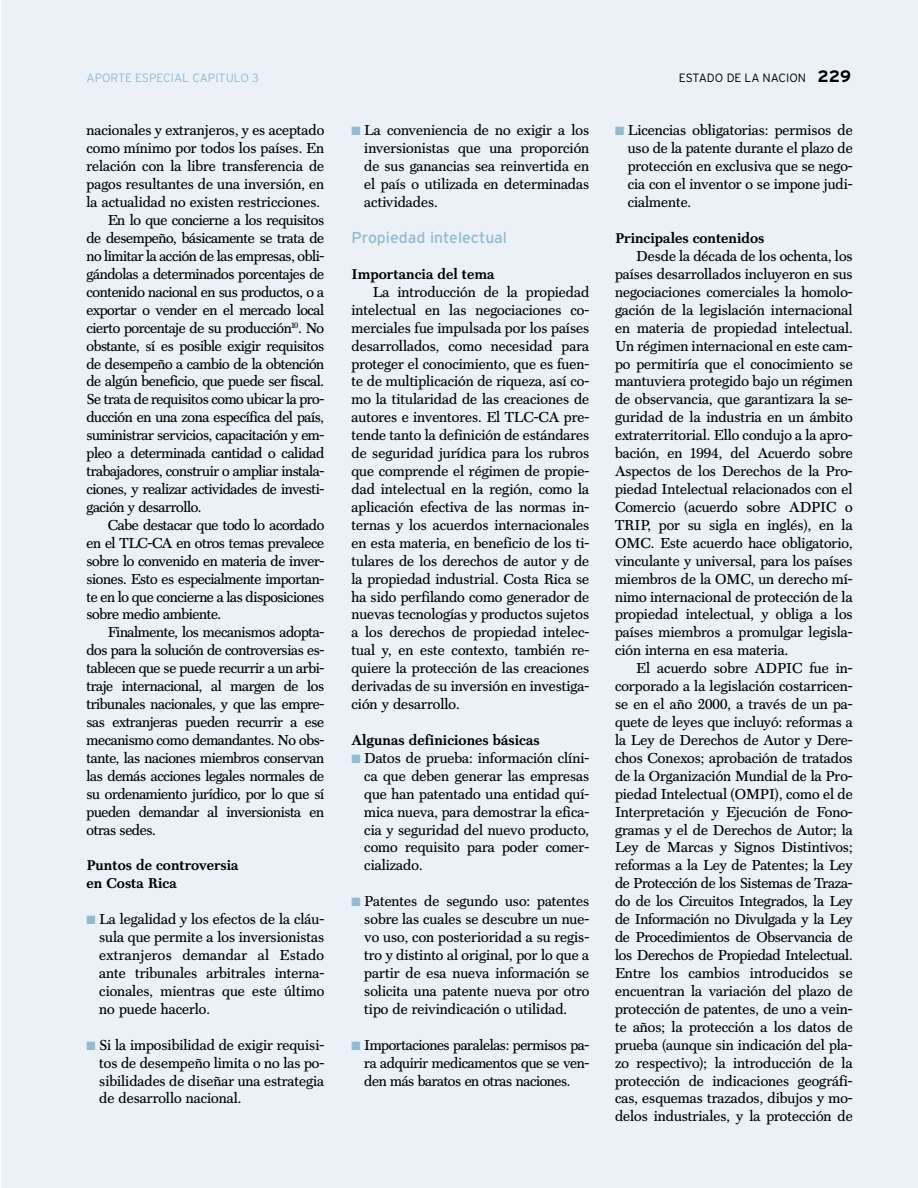
<style>
.page{position:relative;width:918px;height:1188px;background:#fff}
.page>*{position:absolute;margin:0;border:0;box-sizing:border-box;transform-origin:0 0}
.t1{font:15.75px "Interstate";color:#94bad2}
.t2{font:14.55px/18px "Scotch Text";letter-spacing:-.025em;color:#000;text-align:justify}
.t3{font:14.55px "Scotch Text";color:#000}
.t4{font:700 14.25px/18px "Scotch Text";color:#000}
.t5{font:300 12px "Interstate";color:#94bad2}
.t6{font:300 12px "Interstate";color:#000}
.s1{font-weight:700;font-size:16.5px}
.s2{color:#94bad2}
</style>
<div class="page">
<div style="left:1px;top:0;width:917px;height:1188px;background:#ebf1f6"></div>
<p class="t5" style="left:87px;top:73px;width:174px">APORTE ESPECIAL CAPITULO 3</p>
<p class="t6" style="left:679px;top:73px;width:174px">ESTADO DE LA NACION <span class="s1">229</span></p>
<p class="t3" style="left:87px;top:123px;width:239px">nacionales y extranjeros, y es aceptado</p>
<p class="t3" style="left:87px;top:141px;width:239px">como mínimo por todos los países. En</p>
<p class="t3" style="left:87px;top:159px;width:239px">relación con la libre transferencia de</p>
<p class="t3" style="left:87px;top:177px;width:239px">pagos resultantes de una inversión, en</p>
<p class="t3" style="left:87px;top:195px;width:235px">la actualidad no existen restricciones.</p>
<p class="t2" style="left:108px;top:212px;width:218px">En lo que concierne a los requisitos</p>
<p class="t2" style="left:87px;top:230px;width:239px">de desempeño, básicamente se trata de</p>
<p class="t2" style="left:87px;top:248px;width:239px">no limitar la acción de las empresas, obli-</p>
<p class="t2" style="left:87px;top:266px;width:239px">gándolas a determinados porcentajes de</p>
<p class="t2" style="left:87px;top:283px;width:239px">contenido nacional en sus productos, o a</p>
<p class="t2" style="left:87px;top:301px;width:239px">exportar o vender en el mercado local</p>
<p class="t2" style="left:87px;top:319px;width:239px">cierto porcentaje de su producción<sup>10</sup>. No</p>
<p class="t2" style="left:87px;top:337px;width:239px">obstante, sí es posible exigir requisitos</p>
<p class="t2" style="left:87px;top:355px;width:239px">de desempeño a cambio de la obtención</p>
<p class="t2" style="left:87px;top:373px;width:239px">de algún beneficio, que puede ser fiscal.</p>
<p class="t2" style="left:87px;top:391px;width:239px">Se trata de requisitos como ubicar la pro-</p>
<p class="t2" style="left:87px;top:409px;width:239px">ducción en una zona específica del país,</p>
<p class="t2" style="left:87px;top:427px;width:239px">suministrar servicios, capacitación y em-</p>
<p class="t2" style="left:87px;top:445px;width:239px">pleo a determinada cantidad o calidad</p>
<p class="t2" style="left:87px;top:463px;width:239px">trabajadores, construir o ampliar instala-</p>
<p class="t2" style="left:87px;top:481px;width:239px">ciones, y realizar actividades de investi-</p>
<p class="t2" style="left:87px;top:499px;width:117px">gación y desarrollo.</p>
<p class="t2" style="left:108px;top:516px;width:218px">Cabe destacar que todo lo acordado</p>
<p class="t2" style="left:87px;top:534px;width:239px">en el TLC-CA en otros temas prevalece</p>
<p class="t2" style="left:87px;top:552px;width:239px">sobre lo convenido en materia de inver-</p>
<p class="t2" style="left:87px;top:570px;width:239px">siones. Esto es especialmente importan-</p>
<p class="t2" style="left:87px;top:588px;width:239px">te en lo que concierne a las disposiciones</p>
<p class="t2" style="left:87px;top:606px;width:136px">sobre medio ambiente.</p>
<p class="t2" style="left:108px;top:624px;width:218px">Finalmente, los mecanismos adopta-</p>
<p class="t2" style="left:87px;top:642px;width:239px">dos para la solución de controversias es-</p>
<p class="t2" style="left:87px;top:660px;width:239px">tablecen que se puede recurrir a un arbi-</p>
<p class="t2" style="left:87px;top:678px;width:239px">traje internacional, al margen de los</p>
<p class="t2" style="left:87px;top:696px;width:239px">tribunales nacionales, y que las empre-</p>
<p class="t2" style="left:87px;top:714px;width:239px">sas extranjeras pueden recurrir a ese</p>
<p class="t2" style="left:87px;top:732px;width:239px">mecanismo como demandantes. No obs-</p>
<p class="t2" style="left:87px;top:750px;width:239px">tante, las naciones miembros conservan</p>
<p class="t2" style="left:87px;top:767px;width:239px">las demás acciones legales normales de</p>
<p class="t2" style="left:87px;top:785px;width:239px">su ordenamiento jurídico, por lo que sí</p>
<p class="t2" style="left:87px;top:803px;width:239px">pueden demandar al inversionista en</p>
<p class="t2" style="left:87px;top:821px;width:71px">otras sedes.</p>
<p class="t4" style="left:87px;top:857px;width:154px">Puntos de controversia en Costa Rica</p>
<p class="t2" style="left:99px;top:911px;width:226px;text-indent:-13px"><span class="s2">■</span> La legalidad y los efectos de la cláu&shy;sula que permite a los inversionistas extranjeros demandar al Estado ante tribunales arbitrales interna&shy;cionales, mientras que este último no puede hacerlo.</p>
<p class="t2" style="left:99px;top:1036px;width:226px;text-indent:-13px"><span class="s2">■</span> Si la imposibilidad de exigir requisi&shy;tos de desempeño limita o no las po&shy;sibilidades de diseñar una estrategia de desarrollo nacional.</p>
<p class="t2" style="left:364px;top:122px;width:226px;text-indent:-13px"><span class="s2">■</span> La conveniencia de no exigir a los inversionistas que una proporción de sus ganancias sea reinvertida en el país o utilizada en determinadas actividades.</p>
<p class="t1" style="left:352px;top:232px;width:157px">Propiedad intelectual</p>
<p class="t4" style="left:352px;top:266px;width:145px">Importancia del tema</p>
<p class="t2" style="left:352px;top:283px;width:239px;text-indent:21px">La introducción de la propiedad intelectual en las negociaciones co&shy;merciales fue impulsada por los países desarrollados, como necesidad para proteger el conocimiento, que es fuen&shy;te de multiplicación de riqueza, así co&shy;mo la titularidad de las creaciones de autores e inventores. El TLC-CA pre&shy;tende tanto la definición de estándares de seguridad jurídica para los rubros que comprende el régimen de propie&shy;dad intelectual en la región, como la aplicación efectiva de las normas in&shy;ternas y los acuerdos internacionales en esta materia, en beneficio de los ti&shy;tulares de los derechos de autor y de la propiedad industrial. Costa Rica se ha sido perfilando como generador de nuevas tecnologías y productos sujetos a los derechos de propiedad intelec&shy;tual y, en este contexto, también re&shy;quiere la protección de las creaciones derivadas de su inversión en investiga&shy;ción y desarrollo.</p>
<p class="t4" style="left:352px;top:732px;width:190px">Algunas definiciones básicas</p>
<p class="t2" style="left:364px;top:749px;width:226px;text-indent:-13px"><span class="s2">■</span> Datos de prueba: información clíni&shy;ca que deben generar las empresas que han patentado una entidad quí&shy;mica nueva, para demostrar la efica&shy;cia y seguridad del nuevo producto, como requisito para poder comer&shy;cializado.</p>
<p class="t2" style="left:364px;top:893px;width:226px;text-indent:-13px"><span class="s2">■</span> Patentes de segundo uso: patentes sobre las cuales se descubre un nue&shy;vo uso, con posterioridad a su regis&shy;tro y distinto al original, por lo que a partir de esa nueva información se solicita una patente nueva por otro tipo de reivindicación o utilidad.</p>
<p class="t2" style="left:364px;top:1036px;width:226px;text-indent:-13px"><span class="s2">■</span> Importaciones paralelas: permisos pa&shy;ra adquirir medicamentos que se ven&shy;den más baratos en otras naciones.</p>
<p class="t2" style="left:628px;top:122px;width:226px;text-indent:-13px"><span class="s2">■</span> Licencias obligatorias: permisos de uso de la patente durante el plazo de protección en exclusiva que se nego&shy;cia con el inventor o se impone judi&shy;cialmente.</p>
<p class="t4" style="left:615px;top:230px;width:151px">Principales contenidos</p>
<p class="t2" style="left:615px;top:248px;width:239px;text-indent:21px">Desde la década de los ochenta, los países desarrollados incluyeron en sus negociaciones comerciales la homolo&shy;gación de la legislación internacional en materia de propiedad intelectual.<br>Un régimen internacional en este cam&shy;po permitiría que el conocimiento se mantuviera protegido bajo un régimen de observancia, que garantizara la se&shy;guridad de la industria en un ámbito extraterritorial. Ello condujo a la apro&shy;bación, en 1994, del Acuerdo sobre Aspectos de los Derechos de la Pro&shy;piedad Intelectual relacionados con el Comercio (acuerdo sobre ADPIC o TRIP, por su sigla en inglés), en la OMC. Este acuerdo hace obligatorio, vinculante y universal, para los países miembros de la OMC, un derecho mí&shy;nimo internacional de protección de la propiedad intelectual, y obliga a los países miembros a promulgar legisla&shy;ción interna en esa materia.</p>
<p class="t2" style="left:615px;top:660px;width:239px;text-indent:21px">El acuerdo sobre ADPIC fue in&shy;corporado a la legislación costarricen&shy;se en el año 2000, a través de un pa&shy;quete de leyes que incluyó: reformas a la Ley de Derechos de Autor y Dere&shy;chos Conexos; aprobación de tratados de la Organización Mundial de la Pro&shy;piedad Intelectual (OMPI), como el de Interpretación y Ejecución de Fono&shy;gramas y el de Derechos de Autor; la Ley de Marcas y Signos Distintivos; reformas a la Ley de Patentes; la Ley de Protección de los Sistemas de Traza&shy;do de los Circuitos Integrados, la Ley de Información no Divulgada y la Ley de Procedimientos de Observancia de los Derechos de Propiedad Intelectual.<br>Entre los cambios introducidos se encuentran la variación del plazo de protección de patentes, de uno a vein&shy;te años; la protección a los datos de prueba (aunque sin indicación del pla&shy;zo respectivo); la introducción de la protección de indicaciones geográfi&shy;cas, esquemas trazados, dibujos y mo&shy;delos industriales, y la protección de</p>
</div>
